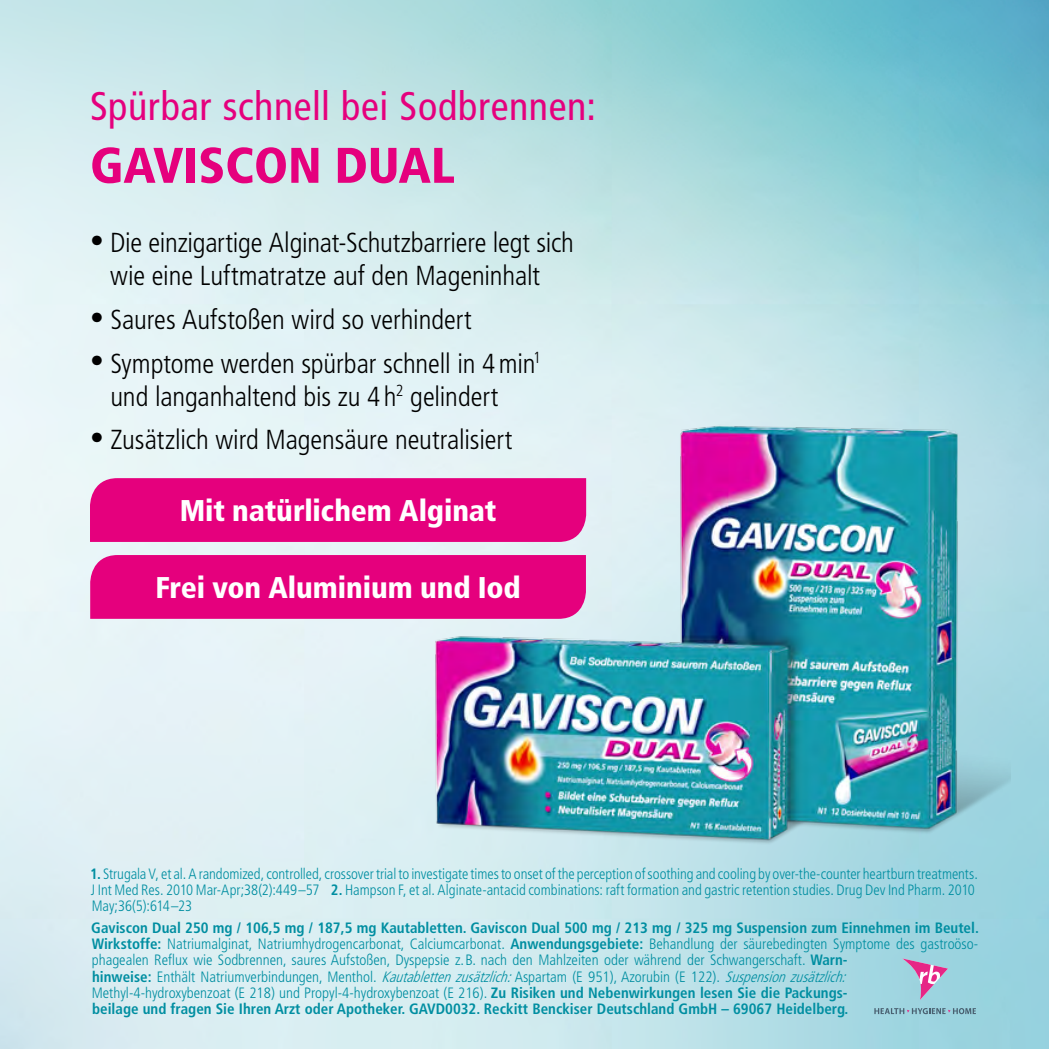
<style>
.page{position:relative;width:1049px;height:1049px;background:#fff}
.page>*{position:absolute;margin:0;border:0;box-sizing:border-box;transform-origin:0 0}
.t1{font:900 condensed 50px "Frutiger LT Std";color:#e5007d}
.t2{font:condensed 40px "Frutiger LT Std";letter-spacing:.015em;color:#e5007d}
.t3{font:900 condensed 30px "Frutiger LT Std";letter-spacing:-.005em;color:#fff}
.t4{font:300 condensed 27.5px/33px "Frutiger LT Std";letter-spacing:-.005em;color:#000;text-align:center}
.t5{font:300 condensed 15px/16.2px "Frutiger LT Std";color:#008ea1}
.s1{font-weight:700}
.s2{font-style:italic}
</style>
<div class="page">
<img style="left:0;top:0;width:1049px;height:1049px">
<div style="left:90px;top:555px;width:332px;height:64px;background:#e5007d"></div>
<div style="left:90px;top:478px;width:332px;height:64px;background:#e5007d"></div>
<img style="left:422px;top:413px;width:588px;height:442px">
<svg style="left:902px;top:958px;width:46px;height:42px;background:#b7abcb"></svg>
<svg style="left:874px;top:1008px;width:102px;height:6px"></svg>
<h2 class="t2" style="left:90px;top:83px;width:507px">Spürbar schnell bei Sodbrennen:</h2>
<h1 class="t1" style="left:90px;top:135px;width:366px">GAVISCON DUAL</h1>
<h3 class="t4" style="left:90px;top:227px;width:485px">• Die einzigartige Alginat-Schutzbarriere legt sich wie eine Luftmatratze auf den Mageninhalt</h3>
<h3 class="t4" style="left:90px;top:303px;width:383px">• Saures Aufstoßen wird so verhindert</h3>
<h3 class="t4" style="left:110px;top:347px;width:432px;text-align:left;text-indent:-20px">• Symptome werden spürbar schnell in 4min<sup>1 </sup>und langanhaltend bis zu 4 h<sup>2</sup> gelindert</h3>
<h3 class="t4" style="left:90px;top:424px;width:424px">• Zusätzlich wird Magensäure neutralisiert</h3>
<h3 class="t3" style="left:180px;top:493px;width:318px">Mit natürlichem Alginat</h3>
<h3 class="t3" style="left:155px;top:570px;width:367px">Frei von Aluminium und Iod</h3>
<p class="t5" style="left:90px;top:865px;width:889px"><span class="s1">1.</span> Strugala V, et al. A randomized, controlled, crossover trial to investigate times to onset of the perception of soothing and cooling by over-the-counter heartburn treatments.<br>J Int Med Res. 2010 Mar-Apr;38(2):449–57 <span class="s1">2.</span> Hampson F, et al. Alginate-antacid combinations: raft formation and gastric retention studies. Drug Dev Ind Pharm. 2010<br>May;36(5):614–23</p>
<p class="t5" style="left:91px;top:920px;width:889px"><span class="s1">Gaviscon Dual 250 mg / 106,5 mg / 187,5 mg Kautabletten. Gaviscon Dual 500 mg / 213 mg / 325 mg Suspension zum Einnehmen im Beutel.<br>Wirkstoffe:</span> Natriumalginat, Natriumhydrogencarbonat, Calciumcarbonat. <span class="s1">Anwendungsgebiete:</span> Behandlung der säurebedingten Symptome des gastroöso&shy;phagealen Reflux wie Sodbrennen, saures Aufstoßen, Dyspepsie z.B. nach den Mahlzeiten oder während der Schwangerschaft. <span class="s1">Warn-<br>hinweise:</span> Enthält Natriumverbindungen, Menthol. <span class="s2">Kautablettenzusätzlich:</span>Aspartam (E 951), Azorubin (E 122). <span class="s2">Suspensionzusätzlich:<br></span>Methyl-4-hydroxybenzoat (E 218) und Propyl-4-hydroxybenzoat (E 216). <span class="s1">Zu Risiken und Nebenwirkungen lesen Sie die Packungs-<br>beilage und fragen Sie Ihren Arzt oder Apotheker. GAVD0032. Reckitt Benckiser Deutschland GmbH – 69067 Heidelberg.</span></p>
</div>
